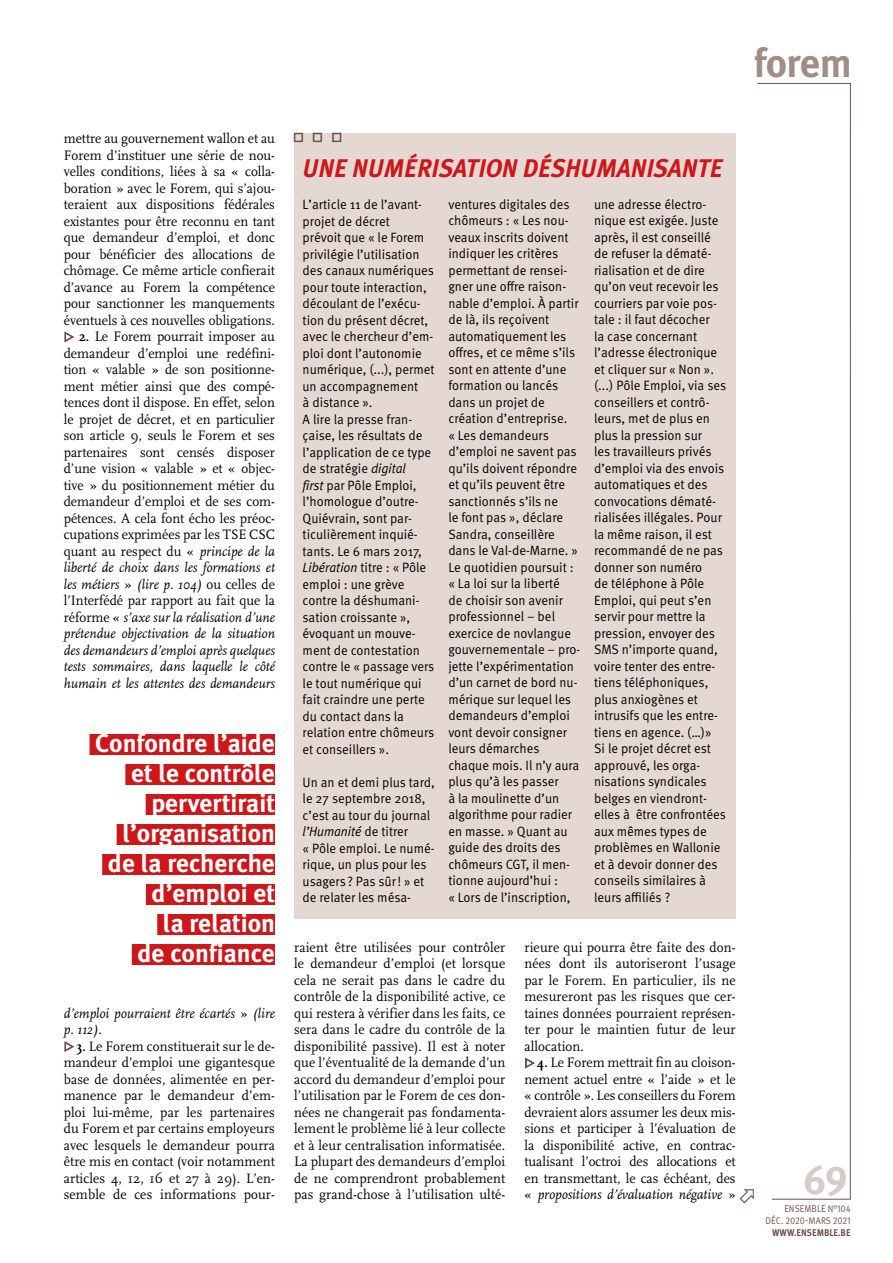
<style>
.page{position:relative;width:893px;height:1263px;background:#fff}
.page>*{position:absolute;margin:0;border:0;box-sizing:border-box;transform-origin:0 0}
.t1{font:700 40.5px "Meta Plus";color:#a28d86}
.t2{font:40.5px "Meta Plus Bold Caps";color:#d5cbc9}
.t3{font:700 25.5px/30px "Meta Plus";color:#fff;text-align:right}
.t4{font:italic 700 25.5px "Meta Plus";letter-spacing:-.005em;color:#cd171a;scale:.95 1}
.t5{font:14.25px/16.5px "FF Scala";letter-spacing:.005em;color:#000;text-align:justify;scale:.95 1}
.t6{font:italic 14.25px/16.5px "FF Scala";color:#000;scale:.95 1}
.t7{font:13.5px/16.5px "Meta Pro";color:#000;scale:.95 1}
.t8{font:italic 13.5px "Meta";color:#000;scale:.95 1}
.t9{font:9.75px/12px "Meta Pro";letter-spacing:.01em;color:#6f524b;text-align:right;scale:.9 1}
.t10{font:700 9.75px "Meta Plus";color:#6f524b;scale:.9 1}
.s1{font-weight:700}
.s2{font-style:italic}
.s3{font-style:normal}
.s4{font-family:"Meta";font-style:italic}
.s5{font-family:"Meta Pro";font-style:normal}
</style>
<div class="page">
<svg style="left:757px;top:83px;width:94px;height:1116px"></svg>
<div style="left:294px;top:133px;width:442px;height:786px;background:#e5d8d3"></div>
<div style="left:90px;top:734px;width:185px;height:21px;background:#cd171a"></div>
<div style="left:125px;top:764px;width:150px;height:21px;background:#cd171a"></div>
<div style="left:146px;top:794px;width:129px;height:21px;background:#cd171a"></div>
<div style="left:117px;top:824px;width:158px;height:21px;background:#cd171a"></div>
<div style="left:102px;top:854px;width:173px;height:21px;background:#cd171a"></div>
<div style="left:146px;top:884px;width:129px;height:21px;background:#cd171a"></div>
<div style="left:157px;top:914px;width:118px;height:21px;background:#cd171a"></div>
<div style="left:132px;top:944px;width:143px;height:21px;background:#cd171a"></div>
<svg style="left:64px;top:331px;width:10px;height:11px"></svg>
<svg style="left:64px;top:1041px;width:11px;height:11px"></svg>
<svg style="left:525px;top:1057px;width:10px;height:11px"></svg>
<h1 class="t1" style="left:754px;top:39px;width:100px">forem</h1>
<p class="t5" style="left:64px;top:130px;width:224px">mettre au gouvernement wallon et au Forem d’instituer une série de nou&shy;velles conditions, liées à sa « colla&shy;boration » avec le Forem, qui s’ajou&shy;teraient aux dispositions fédérales existantes pour être reconnu en tant que demandeur d’emploi, et donc pour bénéficier des allocations de chômage. Ce même article confierait d’avance au Forem la compétence pour sanctionner les manquements éventuels à ces nouvelles obligations.</p>
<p class="t5" style="left:64px;top:328px;width:224px;text-indent:15px"><span class="s1">2.</span> Le Forem pourrait imposer au demandeur d’emploi une redéfini&shy;tion « valable » de son positionne&shy;ment métier ainsi que des compé&shy;tences dont il dispose. En effet, selon le projet de décret, et en particulier son article 9, seuls le Forem et ses partenaires sont censés disposer d’une vision « valable » et « objec&shy;tive » du positionnement métier du demandeur d’emploi et de ses com&shy;pétences. A cela font écho les préoc&shy;cupations exprimées par les TSE CSC quant au respect du « <span class="s2">principe de la liberté de choix dans les formations et les métiers</span> » <span class="s2">(lire p. 104)</span> ou celles de l’Interfédé par rapport au fait que la réforme « <span class="s2">s’axe sur la réalisation d’une prétendue objectivation de la situation des demandeurs d’emploi après quelques tests sommaires, dans laquelle le côté humain et les attentes des demandeurs</span></p>
<h2 class="t3" style="left:95px;top:728px;width:181px">Confondre l’aide et le contrôle pervertirait l’organisation de la recherche d’emploi et<br>la relation<br>de confiance</h2>
<p class="t6" style="left:64px;top:1005px;width:224px">d’emploi pourraient être écartés <span class="s3">»</span> (lire p. 112)<span class="s3">.</span></p>
<p class="t5" style="left:64px;top:1038px;width:224px;text-indent:13px"><span class="s1">3.</span> Le Forem constituerait sur le de&shy;mandeur d’emploi une gigantesque base de données, alimentée en per&shy;manence par le demandeur d’em&shy;ploi lui-même, par les partenaires du Forem et par certains employeurs avec lesquels le demandeur pourra être mis en contact (voir notamment articles 4, 12, 16 et 27 à 29). L’en&shy;semble de ces informations pour-</p>
<h2 class="t4" style="left:303px;top:153px;width:444px">UNE NUMÉRISATION DÉSHUMANISANTE</h2>
<p class="t7" style="left:303px;top:197px;width:140px">L’article 11 de l’avant&shy;projet de décret<br>prévoit que « le Forem privilégie l’utilisation des canaux numériques pour toute interaction, découlant de l’exécu&shy;tion du présent décret, avec le chercheur d’em&shy;ploi dont l’autonomie numérique, (...), permet un accompagnement<br>à distance ».<br>A lire la presse fran&shy;çaise, les résultats de l’application de ce type de stratégie <span class="s4">digital<br>first</span> par Pôle Emploi, l’homologue d’outre-<br>Quiévrain, sont par&shy;ticulièrement inquié&shy;tants. Le 6 mars 2017,<br><span class="s4">Libération</span> titre : « Pôle emploi : une grève contre la déshumani&shy;sation croissante », évoquant un mouve&shy;ment de contestation contre le « passage vers le tout numérique qui fait craindre une perte du contact dans la relation entre chômeurs et conseillers ».</p>
<p class="t7" style="left:303px;top:774px;width:141px">Un an et demi plus tard, le 27 septembre 2018, c’est au tour du journal</p>
<p class="t8" style="left:303px;top:823px;width:113px">l’Humanité <span class="s5">de titrer</span></p>
<p class="t7" style="left:303px;top:840px;width:141px">« Pôle emploi. Le numé&shy;rique, un plus pour les usagers? Pas sûr! » et de relater les mésa-</p>
<p class="t7" style="left:448px;top:196px;width:141px">ventures digitales des chômeurs : « Les nou&shy;veaux inscrits doivent indiquer les critères permettant de rensei&shy;gner une offre raison&shy;nable d’emploi. À partir de là, ils reçoivent automatiquement les offres, et ce même s’ils sont en attente d’une formation ou lancés dans un projet de création d’entreprise.<br>« Les demandeurs d’emploi ne savent pas qu’ils doivent répondre et qu’ils peuvent être sanctionnés s’ils ne<br>le font pas », déclare<br>Sandra, conseillère dans le Val-de-Marne. »<br>Le quotidien poursuit : « La loi sur la liberté<br>de choisir son avenir professionnel – bel exercice de novlangue gouvernementale – pro&shy;jette l’expérimentation d’un carnet de bord nu&shy;mérique sur lequel les demandeurs d’emploi vont devoir consigner leurs démarches chaque mois. Il n’y aura plus qu’à les passer<br>à la moulinette d’un algorithme pour radier en masse. » Quant au guide des droits des chômeurs CGT, il men&shy;tionne aujourd’hui :<br>« Lors de l’inscription,</p>
<p class="t7" style="left:594px;top:196px;width:141px">une adresse électro&shy;nique est exigée. Juste après, il est conseillé de refuser la dématé&shy;rialisation et de dire qu’on veut recevoir les courriers par voie pos&shy;tale : il faut décocher<br>la case concernant l’adresse électronique et cliquer sur « Non ». (...) Pôle Emploi, via ses conseillers et contrô&shy;leurs, met de plus en plus la pression sur<br>les travailleurs privés d’emploi via des envois automatiques et des convocations dématé&shy;rialisées illégales. Pour la même raison, il est recommandé de ne pas donner son numéro<br>de téléphone à Pôle<br>Emploi, qui peut s’en servir pour mettre la pression, envoyer des<br>SMS</p>
<p class="t7" style="left:594px;top:642px;width:140px;text-indent:28px">n’importe quand, voire tenter des entre&shy;tiens téléphoniques, plus anxiogènes et intrusifs que les entre&shy;tiens en agence. (…)»<br>Si le projet décret est approuvé, les orga&shy;nisations syndicales belges en viendront&shy;elles à être confrontées aux mêmes types de problèmes en Wallonie et à devoir donner des conseils similaires à leurs affiliés ?</p>
<p class="t5" style="left:294px;top:939px;width:224px">raient être utilisées pour contrôler le demandeur d’emploi (et lorsque cela ne serait pas dans le cadre du contrôle de la disponibilité active, ce qui restera à vérifier dans les faits, ce sera dans le cadre du contrôle de la disponibilité passive). Il est à noter que l’éventualité de la demande d’un accord du demandeur d’emploi pour l’utilisation par le Forem de ces don&shy;nées ne changerait pas fondamenta&shy;lement le problème lié à leur collecte et à leur centralisation informatisée.<br>La plupart des demandeurs d’emploi de ne comprendront probablement pas grand-chose à l’utilisation ulté-</p>
<p class="t5" style="left:524px;top:939px;width:224px">rieure qui pourra être faite des don&shy;nées dont ils autoriseront l’usage par le Forem. En particulier, ils ne mesureront pas les risques que cer&shy;taines données pourraient représen&shy;ter pour le maintien futur de leur allocation.</p>
<p class="t5" style="left:524px;top:1054px;width:224px;text-indent:13px"><span class="s1">4.</span> Le Forem mettrait fin au cloison&shy;nement actuel entre « l’aide » et le « contrôle ». Les conseillers du Forem devraient alors assumer les deux mis&shy;sions et participer à l’évaluation de la disponibilité active, en contrac&shy;tualisant l’octroi des allocations et en transmettant, le cas échéant, des « <span class="s2">propositions d’évaluation négative</span> »</p>
<h1 class="t2" style="left:804px;top:1156px;width:45px">69</h1>
<p class="t9" style="left:766px;top:1203px;width:96px">ensemble n°104 déc. 2020-mars 2021</p>
<p class="t10" style="left:772px;top:1227px;width:89px">www.ensemble.be</p>
</div>
